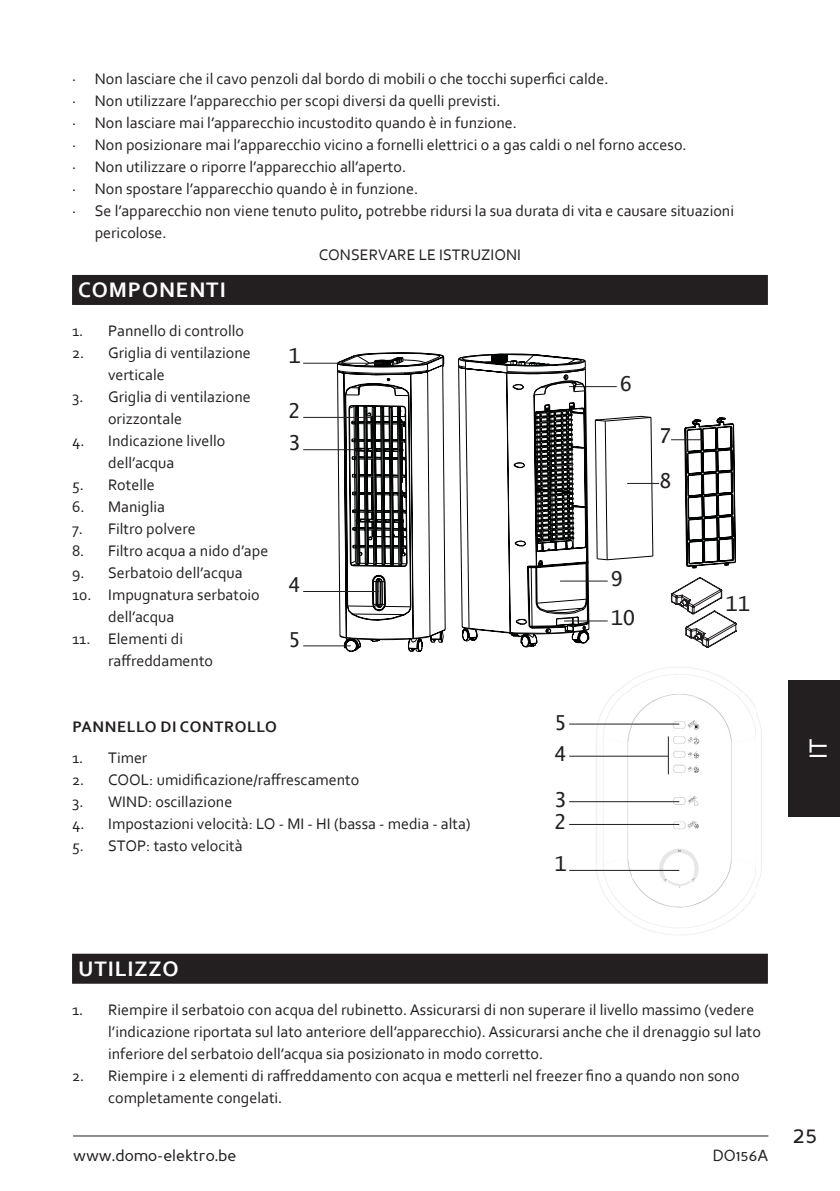
<style>
.page{position:relative;width:840px;height:1191px;background:#fff}
.page>*{position:absolute;margin:0;border:0;box-sizing:border-box;transform-origin:0 0}
.t1{font:26px "Corbel";color:#fff}
.t2{font:24px "Perspective Sans";color:#231f20}
.TITEL_NIVEAU_1{font:700 22px "Corbel";letter-spacing:.04em;color:#fff}
.t3{font:20.6px "Lucida Console";color:#231f20}
.TEKST{font:16px/22px "Corbel";color:#231f20}
.t4{font:16px "Perspective Sans";color:#231f20}
.TITEL_NIVEAU_2{font:700 16px "Corbel";letter-spacing:.04em;color:#231f20}
</style>
<div class="page">
<hr style="left:73px;top:1135px;width:694px;height:1px;background:#231f20">
<div style="left:788px;top:680px;width:51px;height:136px;background:#231f20"></div>
<div style="left:72px;top:275px;width:695px;height:30px;background:#231f20"></div>
<div style="left:72px;top:953px;width:695px;height:30px;background:#231f20"></div>
<svg style="left:336px;top:352px;width:109px;height:300px"></svg>
<hr style="left:303px;top:363px;width:79px;height:1px;background:#231f20">
<hr style="left:303px;top:417px;width:68px;height:1px;background:#231f20">
<hr style="left:303px;top:449px;width:59px;height:1px;background:#231f20">
<hr style="left:303px;top:591px;width:76px;height:1px;background:#231f20">
<hr style="left:303px;top:645px;width:47px;height:1px;background:#231f20">
<svg style="left:458px;top:354px;width:278px;height:294px"></svg>
<hr style="left:670px;top:439px;width:32px;height:1px;background:#231f20">
<hr style="left:627px;top:483px;width:31px;height:1px;background:#231f20">
<hr style="left:559px;top:580px;width:48px;height:1px;background:#231f20">
<hr style="left:564px;top:620px;width:43px;height:1px;background:#231f20">
<img style="left:590px;top:667px;width:172px;height:269px">
<hr style="left:569px;top:870px;width:110px;height:1px;background:#231f20">
<hr style="left:569px;top:824px;width:110px;height:1px;background:#231f20">
<hr style="left:569px;top:801px;width:110px;height:1px;background:#231f20">
<hr style="left:569px;top:723px;width:110px;height:1px;background:#231f20">
<hr style="left:569px;top:756px;width:98px;height:1px;background:#231f20">
<hr style="left:667px;top:736px;width:1px;height:38px;background:#231f20">
<p class="TEKST" style="left:72px;top:67px;width:537px">· Non lasciare che il cavo penzoli dal bordo di mobili o che tocchi superfici calde.</p>
<p class="TEKST" style="left:72px;top:89px;width:430px">· Non utilizzare l’apparecchio per scopi diversi da quelli previsti.</p>
<p class="TEKST" style="left:72px;top:111px;width:446px">· Non lasciare mai l’apparecchio incustodito quando è in funzione.</p>
<p class="TEKST" style="left:72px;top:133px;width:616px">· Non posizionare mai l’apparecchio vicino a fornelli elettrici o a gas caldi o nel forno acceso.</p>
<p class="TEKST" style="left:72px;top:155px;width:335px">· Non utilizzare o riporre l’apparecchio all’aperto.</p>
<p class="TEKST" style="left:72px;top:177px;width:347px">· Non spostare l’apparecchio quando è in funzione.</p>
<p class="TEKST" style="left:95px;top:199px;width:640px;text-indent:-23px">· Se l’apparecchio non viene tenuto pulito, potrebbe ridursi la sua durata di vita e causare situazioni pericolose.</p>
<p class="TEKST" style="left:318px;top:243px;width:204px">CONSERVARE LE ISTRUZIONI</p>
<p class="TITEL_NIVEAU_1" style="left:78px;top:276px;width:149px">COMPONENTI</p>
<p class="TEKST" style="left:72px;top:319px;width:173px">1. Pannello di controllo</p>
<p class="TEKST" style="left:108px;top:341px;width:144px;text-indent:-36px">2. Griglia di ventilazione verticale</p>
<p class="TEKST" style="left:108px;top:385px;width:144px;text-indent:-36px">3. Griglia di ventilazione orizzontale</p>
<p class="TEKST" style="left:108px;top:429px;width:119px;text-indent:-36px">4. Indicazione livello dell’acqua</p>
<p class="TEKST" style="left:72px;top:473px;width:84px">5. Rotelle</p>
<p class="TEKST" style="left:72px;top:495px;width:94px">6. Maniglia</p>
<p class="TEKST" style="left:72px;top:517px;width:125px">7. Filtro polvere</p>
<p class="TEKST" style="left:72px;top:539px;width:198px">8. Filtro acqua a nido d’ape</p>
<p class="TEKST" style="left:72px;top:561px;width:172px">9. Serbatoio dell’acqua</p>
<p class="TEKST" style="left:108px;top:583px;width:153px;text-indent:-36px">10. Impugnatura serbatoio dell’acqua</p>
<p class="TEKST" style="left:108px;top:627px;width:106px;text-indent:-36px">11. Elementi di raffreddamento</p>
<p class="t3" style="left:288px;top:347px;width:14px">1</p>
<p class="t3" style="left:288px;top:402px;width:14px">2</p>
<p class="t3" style="left:288px;top:433px;width:14px">3</p>
<p class="t3" style="left:619px;top:375px;width:14px">6</p>
<p class="t3" style="left:658px;top:427px;width:14px">7</p>
<p class="t3" style="left:658px;top:472px;width:14px">8</p>
<p class="t3" style="left:610px;top:569px;width:14px">9</p>
<p class="t3" style="left:610px;top:609px;width:26px">10</p>
<p class="t3" style="left:288px;top:576px;width:14px">4</p>
<p class="t3" style="left:288px;top:630px;width:14px">5</p>
<p class="t3" style="left:724px;top:594px;width:26px">11</p>
<p class="TITEL_NIVEAU_2" style="left:72px;top:717px;width:206px">PANNELLO DI CONTROLLO</p>
<p class="TEKST" style="left:72px;top:746px;width:77px">1. Timer</p>
<p class="TEKST" style="left:72px;top:768px;width:288px">2. COOL: umidificazione/raffrescamento</p>
<p class="TEKST" style="left:72px;top:790px;width:162px">3. WIND: oscillazione</p>
<p class="TEKST" style="left:72px;top:812px;width:400px">4. Impostazioni velocità: LO - MI - HI (bassa - media - alta)</p>
<p class="TEKST" style="left:72px;top:834px;width:172px">5. STOP: tasto velocità</p>
<p class="t3" style="left:554px;top:713px;width:14px">5</p>
<p class="t3" style="left:554px;top:745px;width:14px">4</p>
<p class="t3" style="left:554px;top:791px;width:14px">3</p>
<p class="t3" style="left:554px;top:813px;width:14px">2</p>
<p class="t3" style="left:554px;top:855px;width:14px">1</p>
<h1 class="t1" style="left:801px;top:759px;width:22px;rotate:-90deg">IT</h1>
<p class="TITEL_NIVEAU_1" style="left:78px;top:954px;width:102px">UTILIZZO</p>
<p class="TEKST" style="left:108px;top:998px;width:654px;text-indent:-36px">1. Riempire il serbatoio con acqua del rubinetto. Assicurarsi di non superare il livello massimo (vedere l’indicazione riportata sul lato anteriore dell’apparecchio). Assicurarsi anche che il drenaggio sul lato inferiore del serbatoio dell’acqua sia posizionato in modo corretto.</p>
<p class="TEKST" style="left:108px;top:1064px;width:632px;text-indent:-36px">2. Riempire i 2 elementi di raffreddamento con acqua e metterli nel freezer fino a quando non sono completamente congelati.</p>
<p class="t4" style="left:73px;top:1146px;width:165px">www.domo-elektro.be</p>
<p class="t4" style="left:712px;top:1146px;width:57px">DO156A</p>
<h2 class="t2" style="left:792px;top:1120px;width:26px">25</h2>
</div>
